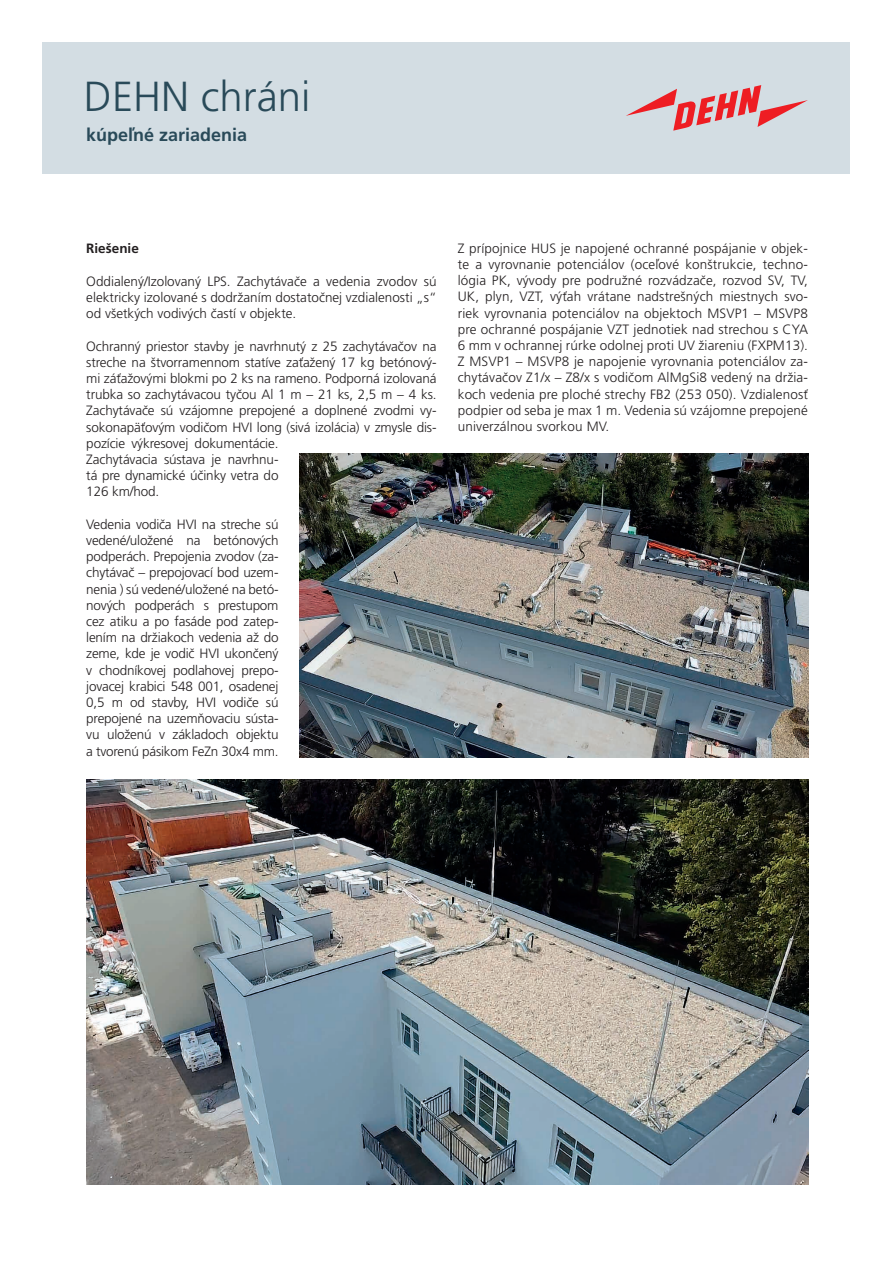
<style>
.page{position:relative;width:893px;height:1263px;background:#fff}
.page>*{position:absolute;margin:0;border:0;box-sizing:border-box;transform-origin:0 0}
.t1{font:300 42px "Frutiger CE";color:#294a59}
.t2{font:700 18px "Frutiger CE";color:#294a59}
.t3{font:300 13.5px/16.2px "Frutiger CE";letter-spacing:-.01em;color:#231f20;text-align:justify}
.t4{font:700 13.5px "Frutiger CE";color:#231f20}
</style>
<div class="page">
<div style="left:43px;top:43px;width:807px;height:131px;background:#d3dde3"></div>
<svg style="left:626px;top:85px;width:182px;height:46px"></svg>
<img style="left:86px;top:779px;width:722px;height:406px">
<img style="left:300px;top:454px;width:508px;height:303px">
<h1 class="t1" style="left:84px;top:72px;width:228px">DEHN chráni</h1>
<h2 class="t2" style="left:86px;top:124px;width:163px">kúpeľné zariadenia</h2>
<p class="t4" style="left:86px;top:240px;width:54px">Riešenie</p>
<p class="t3" style="left:86px;top:273px;width:352px">Oddialený/Izolovaný LPS. Zachytávače a vedenia zvodov sú elektricky izolované s dodržaním dostatočnej vzdialenosti „s“ od všetkých vodivých častí v objekte.</p>
<p class="t3" style="left:86px;top:338px;width:352px;text-align:left">Ochranný priestor stavby je navrhnutý z 25 zachytávačov na streche na štvorramennom statíve zaťažený 17 kg betónový&shy;mi záťažovými blokmi po 2 ks na rameno. Podporná izolovaná trubka so zachytávacou tyčou Al 1 m – 21 ks, 2,5 m – 4 ks.<br>Zachytávače sú vzájomne prepojené a doplnené zvodmi vy&shy;sokonapäťovým vodičom HVI long (sivá izolácia) v zmysle dis&shy;pozície výkresovej dokumentácie.<br>Zachytávacia sústava je navrhnu-<br>tá pre dynamické účinky vetra do<br>126 km/hod.</p>
<p class="t3" style="left:86px;top:516px;width:194px">Vedenia vodiča HVI na streche sú vedené/uložené na betónových podperách. Prepojenia zvodov (za&shy;chytávač – prepojovací bod uzem&shy;nenia ) sú vedené/uložené na betó&shy;nových podperách s prestupom cez atiku a po fasáde pod zatep&shy;lením na držiakoch vedenia až do zeme, kde je vodič HVI ukončený v chodníkovej podlahovej prepo&shy;jovacej krabici 548 001, osadenej 0,5 m od stavby, HVI vodiče sú prepojené na uzemňovaciu sústa&shy;vu uloženú v základoch objektu a tvorenú pásikom FeZn 30x4 mm.</p>
<p class="t3" style="left:458px;top:240px;width:352px">Z prípojnice HUS je napojené ochranné pospájanie v objek&shy;te a vyrovnanie potenciálov (oceľové konštrukcie, techno&shy;lógia PK, vývody pre podružné rozvádzače, rozvod SV, TV, UK, plyn, VZT, výťah vrátane nadstrešných miestnych svo&shy;riek vyrovnania potenciálov na objektoch MSVP1 – MSVP8 pre ochranné pospájanie VZT jednotiek nad strechou s CYA 6 mm v ochrannej rúrke odolnej proti UV žiareniu (FXPM13).<br>Z MSVP1 – MSVP8 je napojenie vyrovnania potenciálov za&shy;chytávačov Z1/x – Z8/x s vodičom AlMgSi8 vedený na držia&shy;koch vedenia pre ploché strechy FB2 (253 050). Vzdialenosť podpier od seba je max 1 m. Vedenia sú vzájomne prepojené univerzálnou svorkou MV.</p>
</div>
